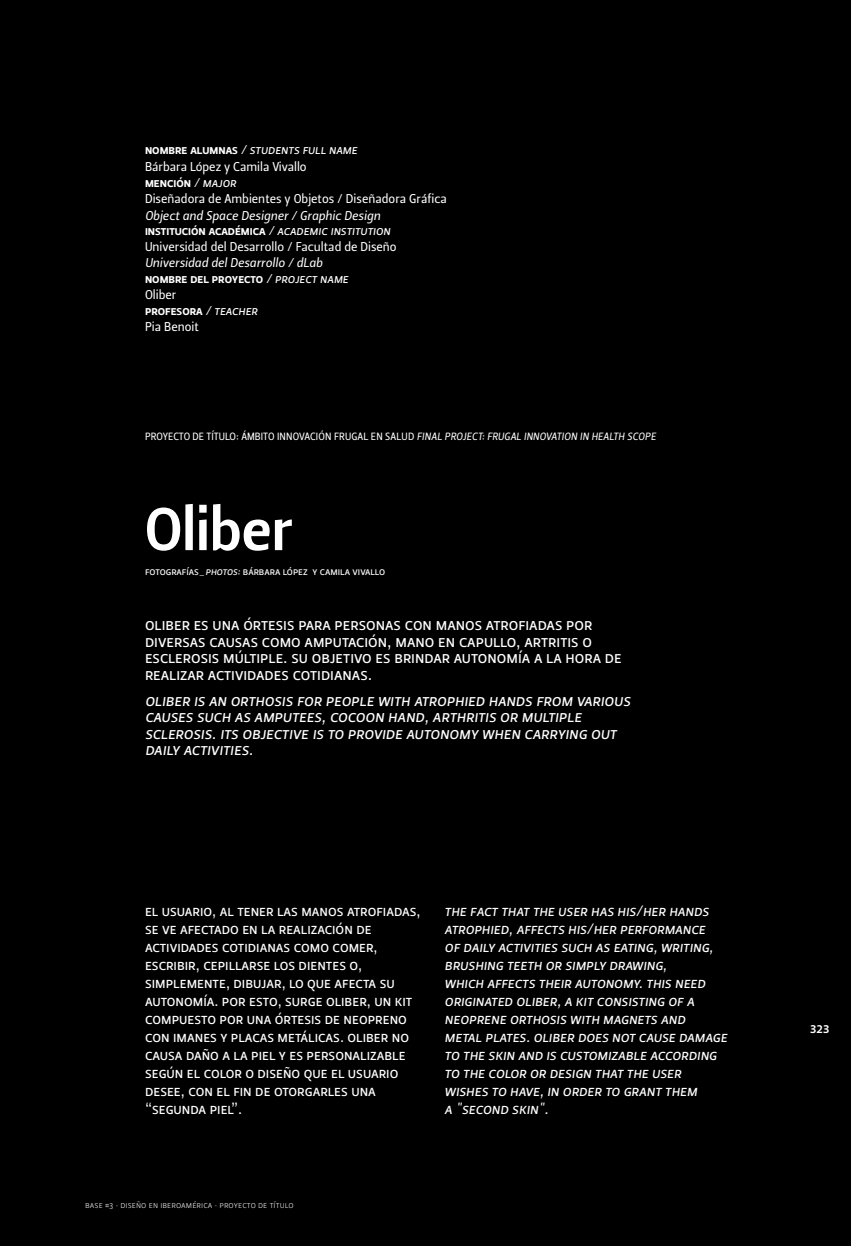
<style>
.page{position:relative;width:851px;height:1246px;background:#fff}
.page>*{position:absolute;margin:0;border:0;box-sizing:border-box;transform-origin:0 0}
.t1{font:60px "Leitura Sans Grot 3";color:#fff}
.t2{font:16.5px/16.5px "Leitura Sans Grot 2";color:#fff}
.t3{font:16.5px/16.5px "Leitura Sans Italic 2";color:#fff}
.t4{font:15px/18px "Leitura Sans Italic 2";color:#fff}
.t5{font:15px/18px "Leitura Sans Grot 2";color:#fff}
.t6{font:12.75px "Leitura Sans Grot 2";color:#fff}
.t7{font:12.75px "Leitura Sans Grot 3";color:#fff}
.t8{font:12.75px "Leitura Sans Italic 2";color:#fff}
.t9{font:12px "Leitura Sans Grot 3";color:#fff}
.t10{font:10.5px "Leitura Sans Grot 2";color:#fff}
.t11{font:9px "Leitura Sans Grot 1";letter-spacing:.01em;color:#fff}
.s1{font-family:"Leitura Sans Grot 3"}
.s2{font-family:"Leitura Sans Italic 2"}
</style>
<div class="page">
<div style="left:0;top:0;width:850px;height:1246px;background:#000"></div>
<p class="t8" style="left:145px;top:143px;width:214px"><span class="s1">nombre alumnas</span> / students full name</p>
<p class="t6" style="left:145px;top:159px;width:163px">Bárbara López y Camila Vivallo</p>
<p class="t7" style="left:145px;top:175px;width:93px">mención <span class="s2">/ major</span></p>
<p class="t6" style="left:145px;top:191px;width:303px">Diseñadora de Ambientes y Objetos / Diseñadora Gráfica</p>
<p class="t8" style="left:145px;top:208px;width:237px">Object and Space Designer / Graphic Design</p>
<p class="t7" style="left:145px;top:223px;width:247px">institución académica <span class="s2">/ academic institution</span></p>
<p class="t6" style="left:145px;top:239px;width:253px">Universidad del Desarrollo / Facultad de Diseño</p>
<p class="t8" style="left:145px;top:255px;width:179px">Universidad del Desarrollo / dLab</p>
<p class="t7" style="left:145px;top:271px;width:205px">nombre del proyecto <span class="s2">/ project name</span></p>
<p class="t6" style="left:145px;top:287px;width:33px">Oliber</p>
<p class="t7" style="left:145px;top:303px;width:114px">profesora <span class="s2">/ teacher</span></p>
<p class="t6" style="left:145px;top:320px;width:55px">Pia Benoit</p>
<p class="t10" style="left:145px;top:431px;width:512px">PROYECTO DE TÍTULO: ÁMBITO INNOVACIÓN FRUGAL EN SALUD <span class="s2">FINAL PROJECT: FRUGAL INNOVATION IN HEALTH SCOPE</span></p>
<h1 class="t1" style="left:145px;top:494px;width:149px">Oliber</h1>
<p class="t10" style="left:145px;top:565px;width:241px">fotografías<span class="s2">_photos:</span> bárbara lópez y camila vivallo</p>
<p class="t2" style="left:145px;top:616px;width:478px">oliber es una órtesis para personas con manos atrofiadas por diversas causas como amputación, mano en capullo, artritis o esclerosis múltiple. su objetivo es brindar autonomía a la hora de realizar actividades cotidianas.</p>
<p class="t3" style="left:145px;top:692px;width:487px">oliber is an orthosis for people with atrophied hands from various causes such as amputees, cocoon hand, arthritis or multiple sclerosis. its objective is to provide autonomy when carrying out daily activities.</p>
<p class="t5" style="left:145px;top:902px;width:277px">el usuario, al tener las manos atrofiadas, se ve afectado en la realización de actividades cotidianas como comer, escribir, cepillarse los dientes o, simplemente, dibujar, lo que afecta su autonomía. por esto, surge oliber, un kit compuesto por una órtesis de neopreno con imanes y placas metálicas. oliber no causa daño a la piel y es personalizable según el color o diseño que el usuario desee, con el fin de otorgarles una “segunda piel”.</p>
<p class="t4" style="left:444px;top:902px;width:284px">the fact that the user has his/her hands atrophied, affects his/her performance<br>of daily activities such as eating, writing, brushing teeth or simply drawing,<br>which affects their autonomy. this need originated oliber, a kit consisting of a neoprene orthosis with magnets and<br>metal plates. oliber does not cause damage to the skin and is customizable according to the color or design that the user wishes to have, in order to grant them<br>a "second skin".</p>
<p class="t11" style="left:85px;top:1200px;width:210px">base #3 · diseño en iberoamérica · proyecto de título</p>
<p class="t9" style="left:810px;top:1022px;width:21px">323</p>
</div>
